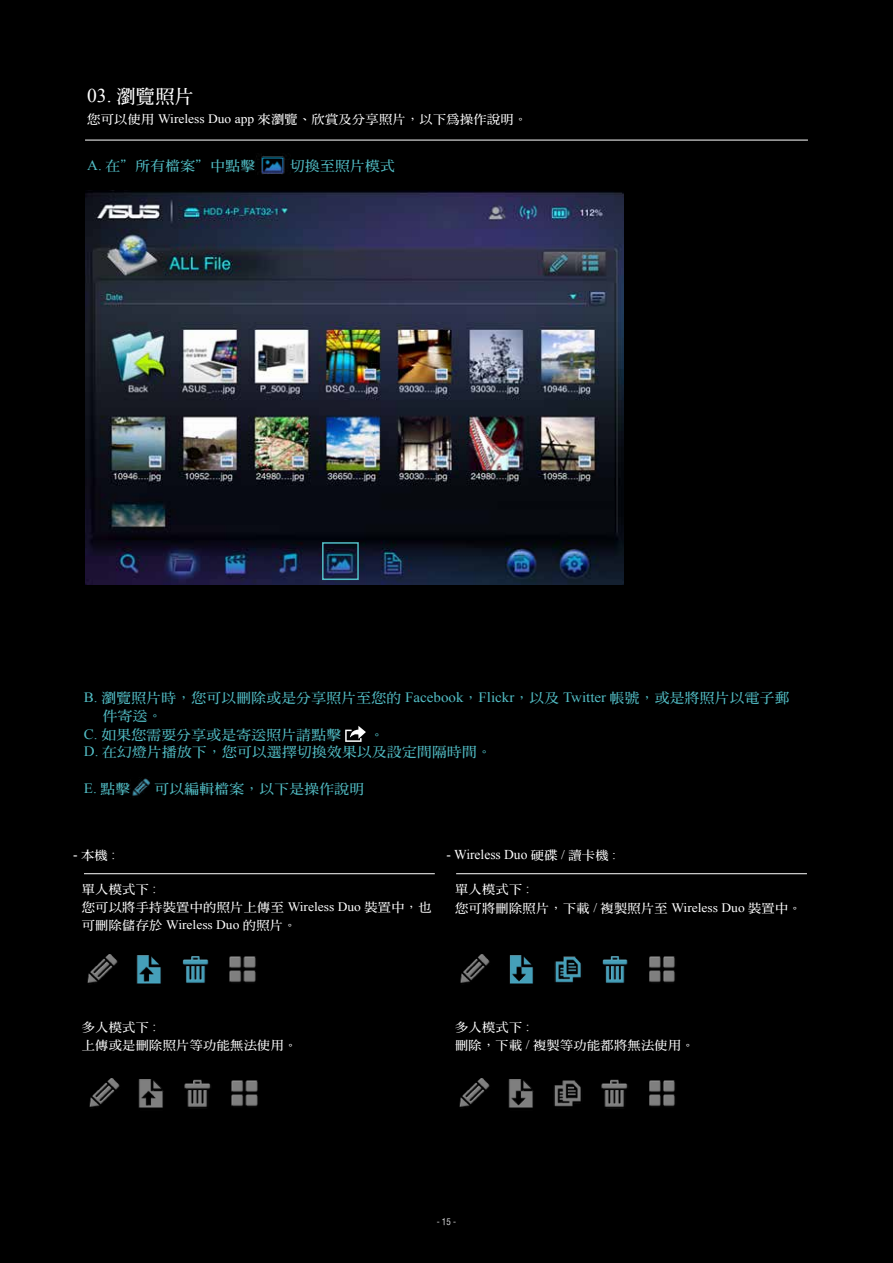
<style>
.page{position:relative;width:893px;height:1263px;background:#000}
.page>*{position:absolute;margin:0;border:0;box-sizing:border-box;transform-origin:0 0}
.t1{font:800 19.5px "Ming";color:#fff}
.t2{font:800 14.25px/18px "Ming";color:#52bec6;scale:1.05 1}
.t3{font:14.25px "Times New Roman";color:#52bec6;scale:1.05 1}
.t4{font:13.5px "Times New Roman";color:#fff}
.t5{font:800 12.9px/18.8px "Ming";color:#fff;scale:1.05 1}
.t6{font:12.9px "Times New Roman";color:#fff;scale:1.05 1}
.t7{font:9px "Helvetica Cond";color:#d3d3d4}
.s1{font-family:"Times New Roman";font-weight:400}
.s2{font-family:"Ming";font-weight:800}
.s3{font-family:"Ming";font-weight:800;font-size:12.9px}
.s4{font-family:"Times New Roman";font-weight:400;font-size:13.5px}
.s5{font-size:12.9px}
</style>
<div class="page">
<svg style="left:345px;top:726px;width:21px;height:16px"></svg>
<img style="left:132px;top:778px;width:18px;height:18px">
<hr style="left:84px;top:873px;width:351px;height:1px;background:#fff">
<hr style="left:456px;top:873px;width:351px;height:1px;background:#fff">
<img style="left:86px;top:191px;width:537px;height:393px">
<div style="left:322px;top:542px;width:37px;height:38px;border:2px solid #52bec6"></div>
<img style="left:87px;top:954px;width:31px;height:29px">
<img style="left:136px;top:955px;width:25px;height:29px">
<img style="left:182px;top:956px;width:27px;height:27px">
<img style="left:229px;top:956px;width:27px;height:27px">
<img style="left:89px;top:1078px;width:31px;height:29px">
<img style="left:138px;top:1079px;width:26px;height:29px">
<img style="left:184px;top:1079px;width:27px;height:28px">
<img style="left:231px;top:1080px;width:27px;height:27px">
<img style="left:460px;top:954px;width:30px;height:29px">
<img style="left:602px;top:956px;width:26px;height:27px">
<img style="left:649px;top:956px;width:26px;height:27px">
<img style="left:509px;top:955px;width:24px;height:29px">
<img style="left:554px;top:956px;width:27px;height:27px">
<img style="left:459px;top:1078px;width:31px;height:29px">
<img style="left:601px;top:1079px;width:27px;height:28px">
<img style="left:649px;top:1080px;width:26px;height:27px">
<img style="left:508px;top:1079px;width:26px;height:29px">
<img style="left:554px;top:1080px;width:27px;height:27px">
<img style="left:256px;top:156px;width:29px;height:19px">
<hr style="left:85px;top:140px;width:723px;height:1px;background:#fff">
<h1 class="t1" style="left:87px;top:86px;width:109px"><span class="s1">03.</span> 瀏覽照片</h1>
<p class="t5" style="left:87px;top:110px;width:421px">您可以使用 <span class="s1">Wireless Duo app</span> 來瀏覽、欣賞及分享照片，以下為操作說明。</p>
<p class="t2" style="left:87px;top:157px;width:162px"><span class="s1">A.</span> 在”所有檔案”中點擊</p>
<p class="t2" style="left:290px;top:157px;width:101px">切換至照片模式</p>
<p class="t2" style="left:103px;top:688px;width:656px;text-indent:-19px"><span class="s1">B.</span> 瀏覽照片時，您可以刪除或是分享照片至您的 <span class="s1">Facebook</span>，<span class="s1">Flickr</span>，以及 <span class="s1">Twitter</span> 帳號，或是將照片以電子郵件寄送。</p>
<p class="t2" style="left:84px;top:726px;width:247px"><span class="s1">C.</span> 如果您需要分享或是寄送照片請點擊</p>
<p class="t2" style="left:84px;top:726px;width:390px;line-height:16.6px;text-indent:286px">。<br><span class="s1">D.</span> 在幻燈片播放下，您可以選擇切換效果以及設定間隔時間。</p>
<p class="t3" style="left:84px;top:779px;width:46px">e. <span class="s2">點擊</span></p>
<p class="t2" style="left:155px;top:780px;width:201px">可以編輯檔案，以下是操作說明</p>
<p class="t4" style="left:73px;top:845px;width:43px">- <span class="s3">本機</span> :</p>
<p class="t5" style="left:82px;top:880px;width:335px;line-height:18px">單人模式下 <span class="s4">:<br></span>您可以將手持裝置中的照片上傳至 <span class="s1">Wireless Duo</span> 裝置中，也</p>
<p class="t6" style="left:82px;top:916px;width:206px"><span class="s2">可刪除儲存於</span> Wireless Duo <span class="s2">的照片。</span></p>
<p class="t4" style="left:446px;top:845px;width:171px">- Wireless Duo <span class="s3">硬碟</span> <span class="s5">/</span> <span class="s3">讀卡機</span> <span class="s5">:</span></p>
<p class="t5" style="left:455px;top:879px;width:332px">單人模式下 <span class="s4">:<br></span>您可將刪除照片，下載 <span class="s1">/</span> 複製照片至 <span class="s1">Wireless Duo</span> 裝置中。</p>
<p class="t5" style="left:82px;top:1017px;width:207px">多人模式下 <span class="s4">:<br></span>上傳或是刪除照片等功能無法使用。</p>
<p class="t5" style="left:455px;top:1018px;width:230px;line-height:18px">多人模式下 <span class="s4">:<br></span>刪除，下載 <span class="s1">/</span> 複製等功能都將無法使用。</p>
<p class="t7" style="left:437px;top:1216px;width:21px">- 15 -</p>
</div>
